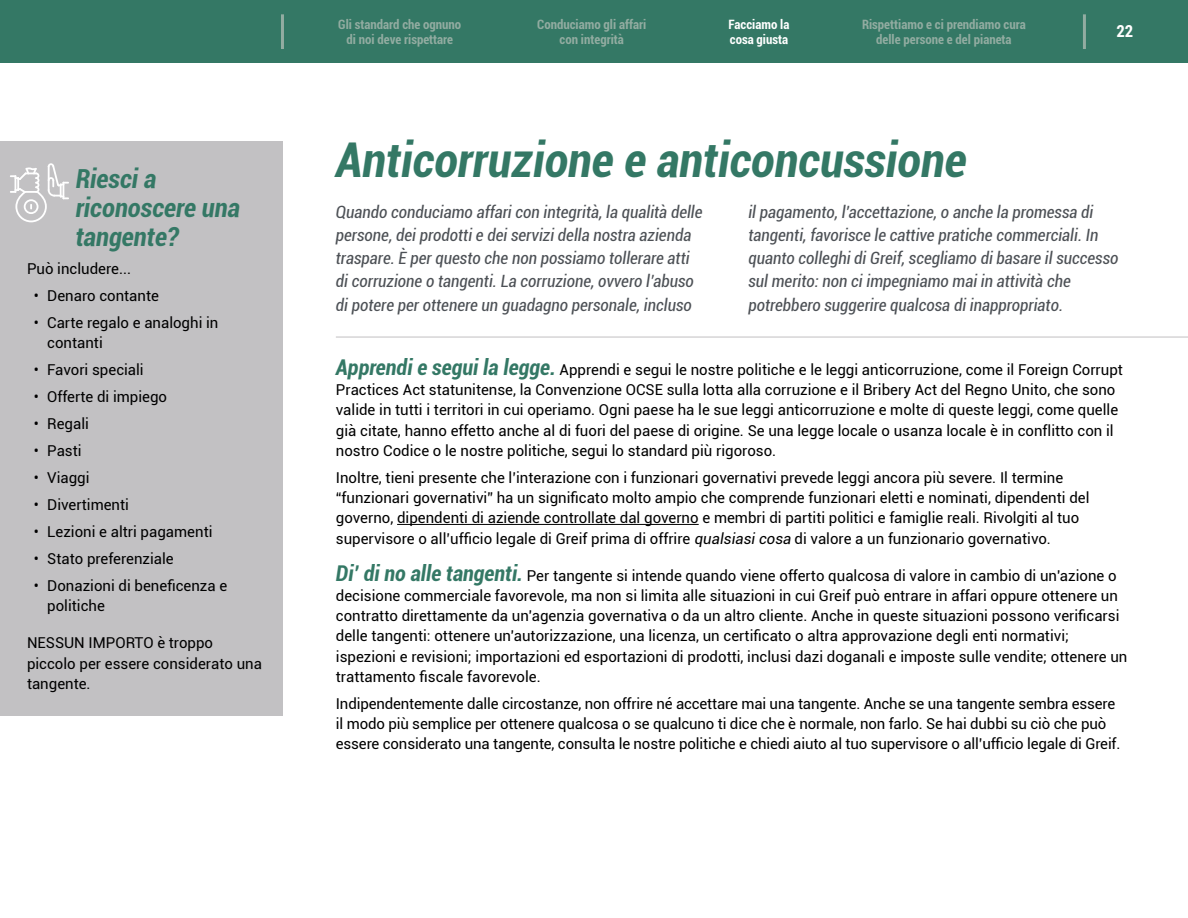
<style>
.page{position:relative;width:1188px;height:918px;background:#fff}
.page>*{position:absolute;margin:0;border:0;box-sizing:border-box;transform-origin:0 0}
.t1{font:italic 700 condensed 48px "Roboto";color:#347865}
.t2{font:italic 700 condensed 26.25px/29.2px "Roboto";color:#347865}
.t3{font:italic condensed 16.95px/23.2px "Roboto";color:#4d5156}
.t4{font:700 16.65px "Roboto Condensed";color:#fff}
.t5{font:15px/20.2px "Roboto";color:#000}
.t6{font:700 condensed 12.9px/14.2px "Roboto";color:#92aca1;text-align:center}
.t7{font:700 condensed 12.9px/14.2px "Roboto";color:#fff}
.s1{font-weight:700;font-style:italic;font-stretch:condensed;font-size:21.75px;color:#347865}
.s2{font-style:italic}
</style>
<div class="page">
<div style="left:0;top:0;width:1188px;height:63px;background:#347865"></div>
<hr style="left:1083px;top:14px;width:3px;height:35px;background:#92aca1">
<hr style="left:281px;top:14px;width:3px;height:35px;background:#92aca1">
<hr style="left:397px;top:524px;width:302px;height:1px;background:#000">
<div style="left:0;top:141px;width:282px;height:575px;background:#c2c1c3"></div>
<hr style="left:336px;top:336px;width:852px;height:2px;background:#d6d5d6">
<svg style="left:10px;top:163px;width:59px;height:59px"></svg>
<h2 class="t2" style="left:76px;top:163px;width:166px">Riesci a riconoscere una tangente?</h2>
<p class="t5" style="left:27px;top:257px;width:106px">Può includere...</p>
<p class="t5" style="left:34px;top:284px;width:127px">• Denaro contante</p>
<p class="t5" style="left:47px;top:311px;width:173px;text-indent:-14px">• Carte regalo e analoghi in contanti</p>
<p class="t5" style="left:34px;top:359px;width:112px">• Favori speciali</p>
<p class="t5" style="left:34px;top:386px;width:135px">• Offerte di impiego</p>
<p class="t5" style="left:34px;top:413px;width:57px">• Regali</p>
<p class="t5" style="left:34px;top:440px;width:49px">• Pasti</p>
<p class="t5" style="left:34px;top:467px;width:57px">• Viaggi</p>
<p class="t5" style="left:34px;top:494px;width:97px">• Divertimenti</p>
<p class="t5" style="left:34px;top:521px;width:180px">• Lezioni e altri pagamenti</p>
<p class="t5" style="left:34px;top:548px;width:142px">• Stato preferenziale</p>
<p class="t5" style="left:47px;top:575px;width:182px;text-indent:-14px">• Donazioni di beneficenza e politiche</p>
<p class="t5" style="left:27px;top:632px;width:236px">NESSUN IMPORTO è troppo piccolo per essere considerato una tangente.</p>
<p class="t6" style="left:338px;top:17px;width:125px">Gli standard che ognuno di noi deve rispettare</p>
<p class="t6" style="left:537px;top:17px;width:111px">Conduciamo gli affari con integrità</p>
<p class="t7" style="left:729px;top:17px;width:62px">Facciamo la cosa giusta</p>
<p class="t6" style="left:862px;top:17px;width:165px">Rispettiamo e ci prendiamo cura delle persone e del pianeta</p>
<p class="t4" style="left:1116px;top:19px;width:18px">22</p>
<h1 class="t1" style="left:336px;top:127px;width:632px">Anticorruzione e anticoncussione</h1>
<p class="t3" style="left:336px;top:199px;width:368px">Quando conduciamo affari con integrità, la qualità delle persone, dei prodotti e dei servizi della nostra azienda traspare. È per questo che non possiamo tollerare atti di corruzione o tangenti. La corruzione, ovvero l’abuso di potere per ottenere un guadagno personale, incluso</p>
<p class="t3" style="left:748px;top:199px;width:372px">il pagamento, l'accettazione, o anche la promessa di tangenti, favorisce le cattive pratiche commerciali. In quanto colleghi di Greif, scegliamo di basare il successo sul merito: non ci impegniamo mai in attività che potrebbero suggerire qualcosa di inappropriato.</p>
<p class="t5" style="left:336px;top:359px;width:789px"><span class="s1">Apprendi e segui la legge.</span> Apprendi e segui le nostre politiche e le leggi anticorruzione, come il Foreign Corrupt Practices Act statunitense, la Convenzione OCSE sulla lotta alla corruzione e il Bribery Act del Regno Unito, che sono valide in tutti i territori in cui operiamo. Ogni paese ha le sue leggi anticorruzione e molte di queste leggi, come quelle già citate, hanno effetto anche al di fuori del paese di origine. Se una legge locale o usanza locale è in conflitto con il nostro Codice o le nostre politiche, segui lo standard più rigoroso.</p>
<p class="t5" style="left:336px;top:467px;width:755px">Inoltre, tieni presente che l’interazione con i funzionari governativi prevede leggi ancora più severe. Il termine “funzionari governativi” ha un significato molto ampio che comprende funzionari eletti e nominati, dipendenti del governo, dipendenti di aziende controllate dal governo e membri di partiti politici e famiglie reali. Rivolgiti al tuo supervisore o all’ufficio legale di Greif prima di offrire <span class="s2">qualsiasicosa</span> di valore a un funzionario governativo.</p>
<p class="t5" style="left:336px;top:565px;width:793px"><span class="s1">Di’ di no alle tangenti.</span> Per tangente si intende quando viene offerto qualcosa di valore in cambio di un'azione o decisione commerciale favorevole, ma non si limita alle situazioni in cui Greif può entrare in affari oppure ottenere un contratto direttamente da un'agenzia governativa o da un altro cliente. Anche in queste situazioni possono verificarsi delle tangenti: ottenere un'autorizzazione, una licenza, un certificato o altra approvazione degli enti normativi; ispezioni e revisioni; importazioni ed esportazioni di prodotti, inclusi dazi doganali e imposte sulle vendite; ottenere un trattamento fiscale favorevole.</p>
<p class="t5" style="left:336px;top:693px;width:786px">Indipendentemente dalle circostanze, non offrire né accettare mai una tangente. Anche se una tangente sembra essere il modo più semplice per ottenere qualcosa o se qualcuno ti dice che è normale, non farlo. Se hai dubbi su ciò che può essere considerato una tangente, consulta le nostre politiche e chiedi aiuto al tuo supervisore o all’ufficio legale di Greif.</p>
</div>
